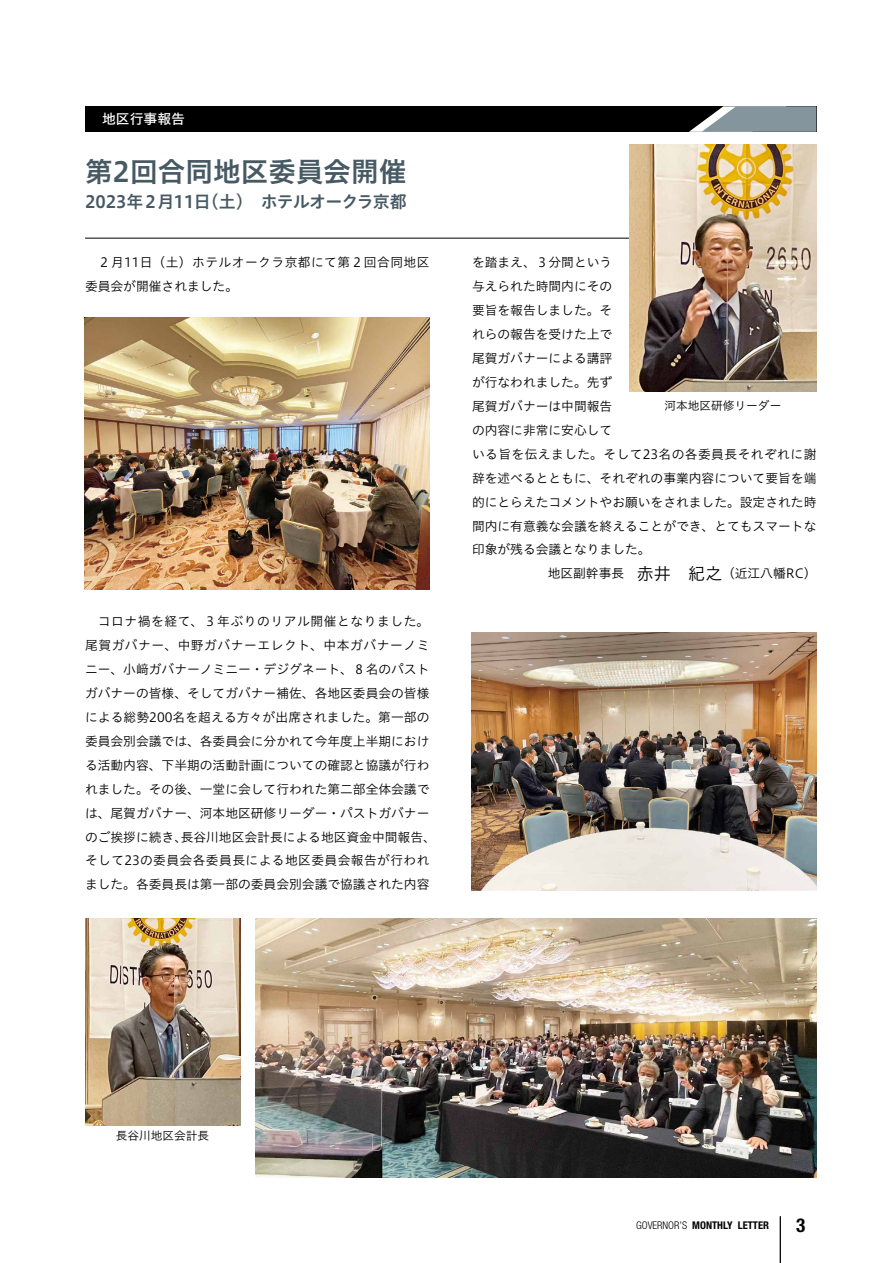
<style>
.page{position:relative;width:893px;height:1263px;background:#fff}
.page>*{position:absolute;margin:0;border:0;box-sizing:border-box;transform-origin:0 0}
.t1{font:27.6px "Hiragino UD Sans Std W6";color:#475a63}
.t2{font:700 condensed 19.2px "Helvetica Neue LT Std";color:#000}
.t3{font:16.95px "Hiragino UD Sans Std W6";letter-spacing:-.04em;color:#475a63}
.t4{font:13.8px "Hiragino UD Sans Std W5";color:#fff}
.t5{font:12.75px/23.9px "Hiragino UD Sans Std W3";color:#000;text-align:center}
.t6{font:12.75px/23.9px "Hiragino UD Sans Std W3";letter-spacing:.035em;color:#000}
.t7{font:11.7px "Hiragino UD Sans Std W3";color:#000}
.t8{font:700 condensed 10.65px "Helvetica Neue LT Std";color:#000}
.s1{font-size:16.95px}
.s2{font-weight:300}
</style>
<div class="page">
<div style="left:85px;top:106px;width:731px;height:26px;background:#000"></div>
<svg style="left:689px;top:106px;width:127px;height:26px;background:#7d8a91"></svg>
<hr style="left:85px;top:238px;width:731px;height:1px;background:#000">
<img style="left:255px;top:918px;width:561px;height:260px">
<img style="left:472px;top:632px;width:344px;height:259px">
<img style="left:85px;top:317px;width:344px;height:273px">
<img style="left:629px;top:145px;width:187px;height:246px">
<img style="left:85px;top:918px;width:155px;height:207px">
<hr style="left:780px;top:1216px;width:1px;height:47px;background:#000">
<p class="t4" style="left:102px;top:109px;width:84px">地区行事報告</p>
<h1 class="t1" style="left:85px;top:151px;width:323px">第２回合同地区委員会開催</h1>
<h3 class="t3" style="left:85px;top:189px;width:323px">2023年２月11日（土）　ホテルオークラ京都</h3>
<p class="t6" style="left:85px;top:250px;width:346px;text-indent:13px">２月11日（土）ホテルオークラ京都にて第２回合同地区委員会が開催されました。</p>
<p class="t5" style="left:85px;top:609px;width:352px">コロナ禍を経て、３年ぶりのリアル開催となりました。<br>尾賀ガバナー、中野ガバナーエレクト、中本ガバナーノミニー、小﨑ガバナーノミニー・デジグネート、８名のパストガバナーの皆様、そしてガバナー補佐、各地区委員会の皆様による総勢200名を超える方々が出席されました。第一部の委員会別会議では、各委員会に分かれて今年度上半期における活動内容、下半期の活動計画についての確認と協議が行われました。その後、一堂に会して行われた第二部全体会議では、尾賀ガバナー、河本地区研修リーダー・パストガバナーのご挨拶に続き、長谷川地区会計長による地区資金中間報告、そして23の委員会各委員長による地区委員会報告が行われました。各委員長は第一部の委員会別会議で協議された内容</p>
<p class="t5" style="left:472px;top:250px;width:142px">を踏まえ、３分間という</p>
<p class="t5" style="left:472px;top:274px;width:142px">与えられた時間内にその</p>
<p class="t5" style="left:472px;top:298px;width:142px">要旨を報告しました。そ</p>
<p class="t5" style="left:472px;top:322px;width:142px">れらの報告を受けた上で</p>
<p class="t5" style="left:472px;top:346px;width:142px">尾賀ガバナーによる講評</p>
<p class="t5" style="left:472px;top:370px;width:142px">が行なわれました。先ず</p>
<p class="t5" style="left:472px;top:393px;width:142px">尾賀ガバナーは中間報告</p>
<p class="t5" style="left:472px;top:417px;width:142px">の内容に非常に安心して</p>
<p class="t6" style="left:472px;top:441px;width:346px">いる旨を伝えました。そして23名の各委員長それぞれに謝</p>
<p class="t5" style="left:472px;top:465px;width:346px">辞を述べるとともに、それぞれの事業内容について要旨を端</p>
<p class="t5" style="left:472px;top:489px;width:346px">的にとらえたコメントやお願いをされました。設定された時</p>
<p class="t5" style="left:472px;top:513px;width:346px">間内に有意義な会議を終えることができ、とてもスマートな</p>
<p class="t5" style="left:472px;top:537px;width:180px">印象が残る会議となりました。</p>
<p class="t5" style="left:548px;top:561px;width:270px">地区副幹事長　<span class="s1">赤井　紀之</span>（近江八幡RC）</p>
<p class="t7" style="left:664px;top:397px;width:118px">河本地区研修リーダー</p>
<p class="t7" style="left:116px;top:1126px;width:95px">長谷川地区会計長</p>
<p class="t8" style="left:636px;top:1219px;width:134px"><span class="s2">GOVERNOR’S</span> MONTHLY LETTER</p>
<h2 class="t2" style="left:796px;top:1213px;width:11px">3</h2>
</div>
